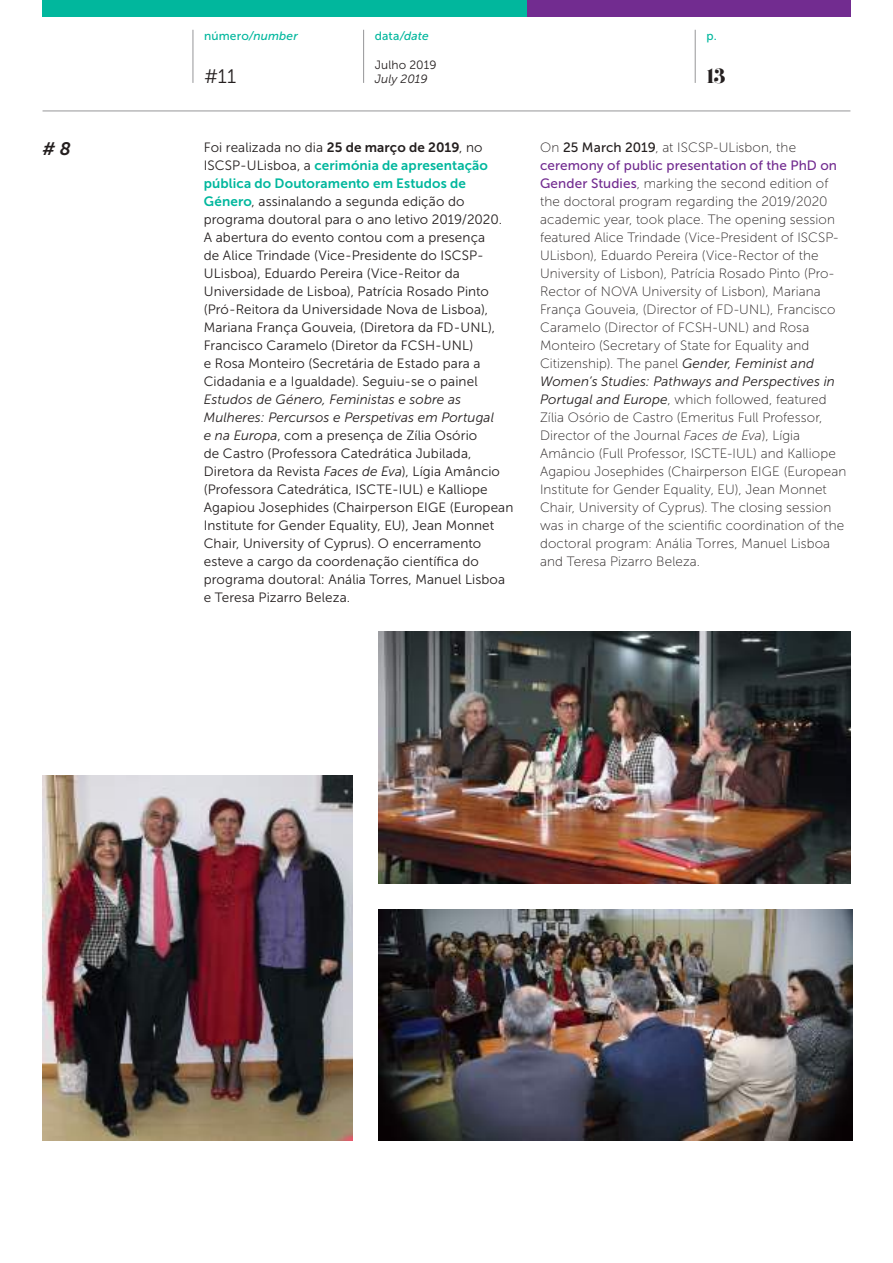
<style>
.page{position:relative;width:893px;height:1263px;background:#fff}
.page>*{position:absolute;margin:0;border:0;box-sizing:border-box;transform-origin:0 0}
.t1{font:19.5px "Museo Sans 300";color:#241f1f}
.t2{font:18px "Eloquent JF Pro";color:#241f1f}
.t3{font:italic 18px "Museo Slab 700";color:#241f1f}
.t4{font:13.5px/18px "Museo Sans 300";letter-spacing:.005em;color:#241f1f}
.t5{font:13.5px/18px "Museo Sans 100";letter-spacing:.01em;color:#241f1f}
.t6{font:13.5px/18px "Museo Sans 700";letter-spacing:.01em;color:#01b79d}
.t7{font:italic 13.5px "Museo Sans 300";letter-spacing:.005em;color:#241f1f}
.t8{font:13.5px "Museo Sans 500";letter-spacing:.01em;color:#722c90}
.t9{font:italic 12px "Museo Sans 500";letter-spacing:.01em;color:#01b79d}
.t10{font:12px "Museo Sans 300";letter-spacing:.01em;color:#241f1f}
.t11{font:italic 12px "Museo Sans 300";letter-spacing:.005em;color:#241f1f}
.t12{font:12px "Museo Sans 500";color:#01b79d}
.s1{font-style:normal}
.s2{font-family:"Museo Sans 700"}
.s3{font-family:"Museo Sans 300";color:#241f1f}
.s4{font-family:"Museo Sans 700";color:#01b79d}
.s5{font-style:italic}
.s6{font-family:"Museo Sans 500"}
.s7{font-family:"Museo Sans 500";color:#722c90}
.s8{font-family:"Museo Sans 300";font-style:italic}
</style>
<div class="page">
<div style="left:43px;top:0;width:484px;height:17px;background:#01b79d"></div>
<div style="left:527px;top:0;width:323px;height:17px;background:#722c90"></div>
<hr style="left:193px;top:30px;width:1px;height:53px;background:#969698">
<hr style="left:695px;top:30px;width:1px;height:53px;background:#969698">
<hr style="left:363px;top:30px;width:1px;height:53px;background:#969698">
<hr style="left:43px;top:111px;width:807px;height:1px;background:#969698">
<img style="left:378px;top:631px;width:472px;height:252px">
<img style="left:43px;top:775px;width:310px;height:366px">
<img style="left:378px;top:909px;width:474px;height:232px">
<h2 class="t3" style="left:43px;top:139px;width:30px"># 8</h2>
<p class="t9" style="left:204px;top:29px;width:95px"><span class="s1">número</span>/number</p>
<p class="t9" style="left:375px;top:29px;width:55px"><span class="s1">data</span>/date</p>
<p class="t12" style="left:706px;top:29px;width:12px">p.</p>
<h1 class="t1" style="left:204px;top:66px;width:34px">#11</h1>
<h2 class="t2" style="left:706px;top:66px;width:21px">13</h2>
<p class="t10" style="left:375px;top:58px;width:63px">Julho 2019</p>
<p class="t11" style="left:375px;top:72px;width:55px">July 2019</p>
<p class="t4" style="left:204px;top:138px;width:280px">Foi realizada no dia <span class="s2">25 de março de 2019</span>, no</p>
<p class="t6" style="left:204px;top:156px;width:286px"><span class="s3">ISCSP-ULisboa, a</span> cerimónia de apresentação pública do Doutoramento em Estudos de</p>
<p class="t4" style="left:204px;top:192px;width:300px"><span class="s4">Género</span>, assinalando a segunda edição do programa doutoral para o ano letivo 2019/2020.<br>A abertura do evento contou com a presença de Alice Trindade (Vice-Presidente do ISCSP-ULisboa), Eduardo Pereira (Vice-Reitor da Universidade de Lisboa), Patrícia Rosado Pinto (Pró-Reitora da Universidade Nova de Lisboa), Mariana França Gouveia, (Diretora da FD-UNL), Francisco Caramelo (Diretor da FCSH-UNL)<br>e Rosa Monteiro (Secretária de Estado para a Cidadania e a Igualdade). Seguiu-se o painel</p>
<p class="t4" style="left:204px;top:390px;width:311px"><span class="s5">Estudos de Género, Feministas e sobre as Mulheres: Percursos e Perspetivas em Portugal<br>e na Europa</span>, com a presença de Zília Osório<br>de Castro (Professora Catedrática Jubilada, Diretora da Revista <span class="s5">Faces de Eva</span>), Lígia Amâncio (Professora Catedrática, ISCTE-IUL) e Kalliope Agapiou Josephides (Chairperson EIGE (European Institute for Gender Equality, EU), Jean Monnet Chair, University of Cyprus). O encerramento esteve a cargo da coordenação científica do programa doutoral: Anália Torres, Manuel Lisboa e Teresa Pizarro Beleza.</p>
<p class="t5" style="left:540px;top:138px;width:258px">On <span class="s6">25 March 2019</span>, at ISCSP-ULisbon, the</p>
<p class="t8" style="left:540px;top:158px;width:299px">ceremony of public presentation of the PhD on</p>
<p class="t5" style="left:540px;top:174px;width:300px"><span class="s7">Gender Studies</span>, marking the second edition of the doctoral program regarding the 2019/2020 academic year, took place. The opening session featured Alice Trindade (Vice-President of ISCSP-ULisbon), Eduardo Pereira (Vice-Rector of the University of Lisbon), Patrícia Rosado Pinto (Pro-Rector of NOVA University of Lisbon), Mariana França Gouveia, (Director of FD-UNL), Francisco Caramelo (Director of FCSH-UNL) and Rosa Monteiro (Secretary of State for Equality and Citizenship). The panel <span class="s8">Gender, Feminist and</span></p>
<p class="t7" style="left:540px;top:374px;width:296px">Women’s Studies: Pathways and Perspectives in</p>
<p class="t5" style="left:540px;top:390px;width:308px"><span class="s8">Portugal and Europe</span>, which followed, featured Zília Osório de Castro (Emeritus Full Professor, Director of the Journal <span class="s5">Faces de Eva</span>), Lígia Amâncio (Full Professor, ISCTE-IUL) and Kalliope Agapiou Josephides (Chairperson EIGE (European Institute for Gender Equality, EU), Jean Monnet Chair, University of Cyprus). The closing session was in charge of the scientific coordination of the doctoral program: Anália Torres, Manuel Lisboa and Teresa Pizarro Beleza.</p>
</div>
